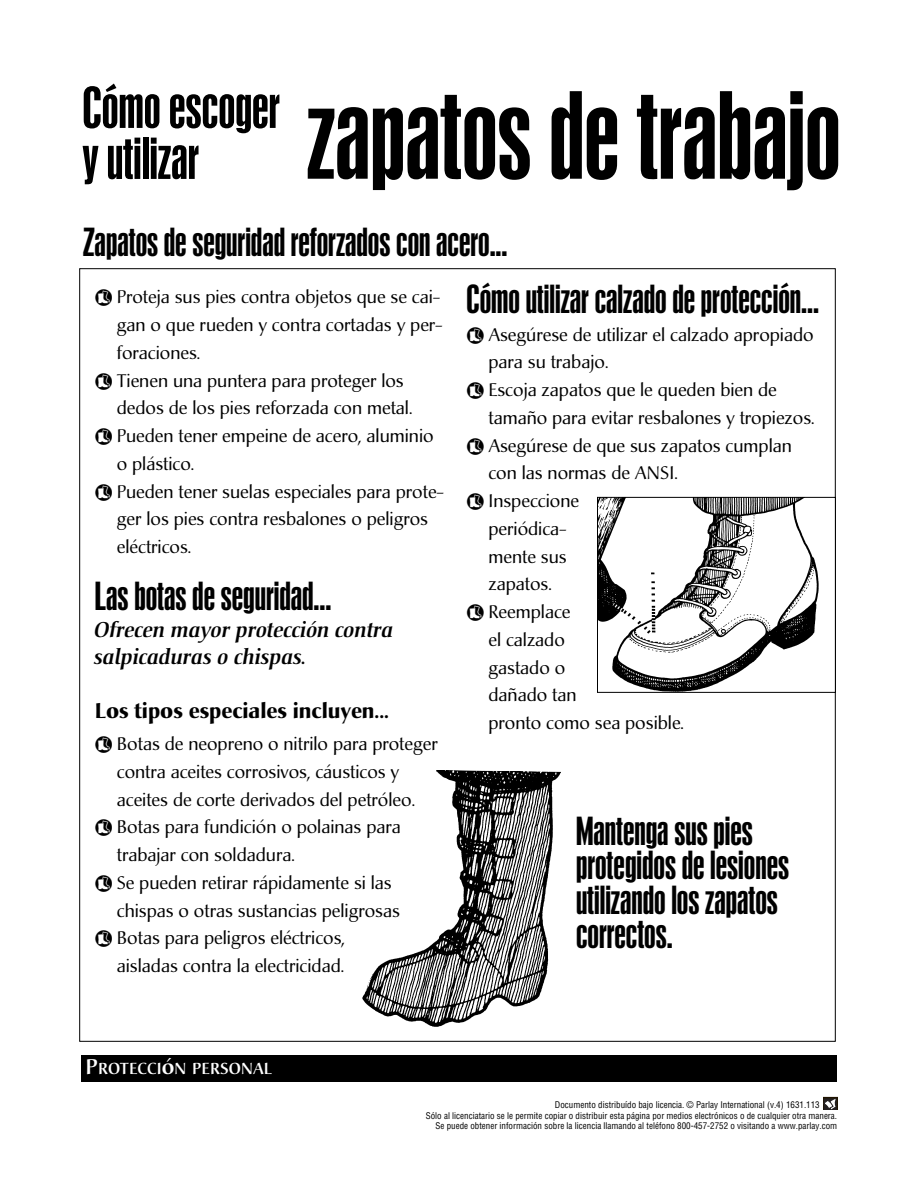
<style>
.page{position:relative;width:918px;height:1188px;background:#fff}
.page>*{position:absolute;margin:0;border:0;box-sizing:border-box;transform-origin:0 0}
.t1{font:700 111.3px "Hadrian";color:#000}
.t2{font:700 52.5px/51px "Hadrian";color:#000}
.t3{font:700 36px/34.5px "Hadrian";color:#000}
.t4{font:italic 500 21px/27px "Christiana";color:#000}
.t5{font:700 21px "Christiana";color:#000}
.t6{font:18px/27.8px "Christiana";color:#000}
.t7{font:500 15.75px "Christiana";letter-spacing:.01em;color:#fff}
.t8{font:condensed 9px "Helvetica";color:#000}
.s1{font-size:21px}
</style>
<div class="page">
<div style="left:81px;top:1055px;width:756px;height:26px;background:#000"></div>
<svg style="left:824px;top:1097px;width:13px;height:13px"></svg>
<img style="left:599px;top:499px;width:220px;height:192px">
<div style="left:597px;top:497px;width:239px;height:196px;border:1px solid #000"></div>
<img style="left:362px;top:770px;width:199px;height:257px">
<h2 class="t2" style="left:83px;top:85px;width:199px">Cómo escoger y utilizar</h2>
<h1 class="t1" style="left:307px;top:93px;width:535px">zapatos de trabajo</h1>
<h3 class="t3" style="left:83px;top:227px;width:426px">Zapatos de seguridad reforzados con acero...</h3>
<p class="t6" style="left:117px;top:285px;width:329px">Proteja sus pies contra objetos que se cai&shy;gan o que rueden y contra cortadas y per&shy;foraciones.<br>Tienen una puntera para proteger los dedos de los pies reforzada con metal.<br>Pueden tener empeine de acero, aluminio o plástico.<br>Pueden tener suelas especiales para prote&shy;ger los pies contra resbalones o peligros eléctricos.</p>
<h3 class="t3" style="left:95px;top:581px;width:238px">Las botas de seguridad...</h3>
<p class="t4" style="left:95px;top:618px;width:301px">Ofrecen mayor protección contra salpicaduras o chispas.</p>
<p class="t5" style="left:95px;top:702px;width:296px">Los tipos especiales incluyen...</p>
<p class="t6" style="left:117px;top:732px;width:323px">Botas de neopreno o nitrilo para proteger contra aceites corrosivos, cáusticos y aceites de corte derivados del petróleo.<br>Botas para fundición o polainas para trabajar con soldadura.<br>Se pueden retirar rápidamente si las chispas o otras sustancias peligrosas Botas para peligros eléctricos,<br>aisladas contra la electricidad.</p>
<h3 class="t3" style="left:467px;top:284px;width:354px">Cómo utilizar calzado de protección...</h3>
<p class="t6" style="left:488px;top:322px;width:328px">Asegúrese de utilizar el calzado apropiado para su trabajo.<br>Escoja zapatos que le queden bien de tamaño para evitar resbalones y tropiezos.<br>Asegúrese de que sus zapatos cumplan con las normas de ANSI.<br>Inspeccione<br>periódica-<br>mente sus<br>zapatos.<br>Reemplace<br>el calzado<br>gastado o<br>dañado tan<br>pronto como sea posible.</p>
<h3 class="t3" style="left:576px;top:816px;width:215px">Mantenga sus pies protegidos de lesiones utilizando los zapatos correctos.</h3>
<p class="t7" style="left:85px;top:1062px;width:188px"><span class="s1">P</span>ROTECCI<span class="s1">ó</span>N PERSONAL</p>
<p class="t8" style="left:555px;top:1101px;width:266px">Documento distribuído bajo licencia. © Parlay International (v.4) 1631.113</p>
<p class="t8" style="left:426px;top:1112px;width:413px">Sólo al licenciatario se le permite copiar o distribuir esta página por medios electrónicos o de cualquier otra manera.</p>
<p class="t8" style="left:435px;top:1123px;width:403px">Se puede obtener información sobre la licencia llamando al teléfono 800-457-2752 o visitando a www.parlay.com</p>
</div>
